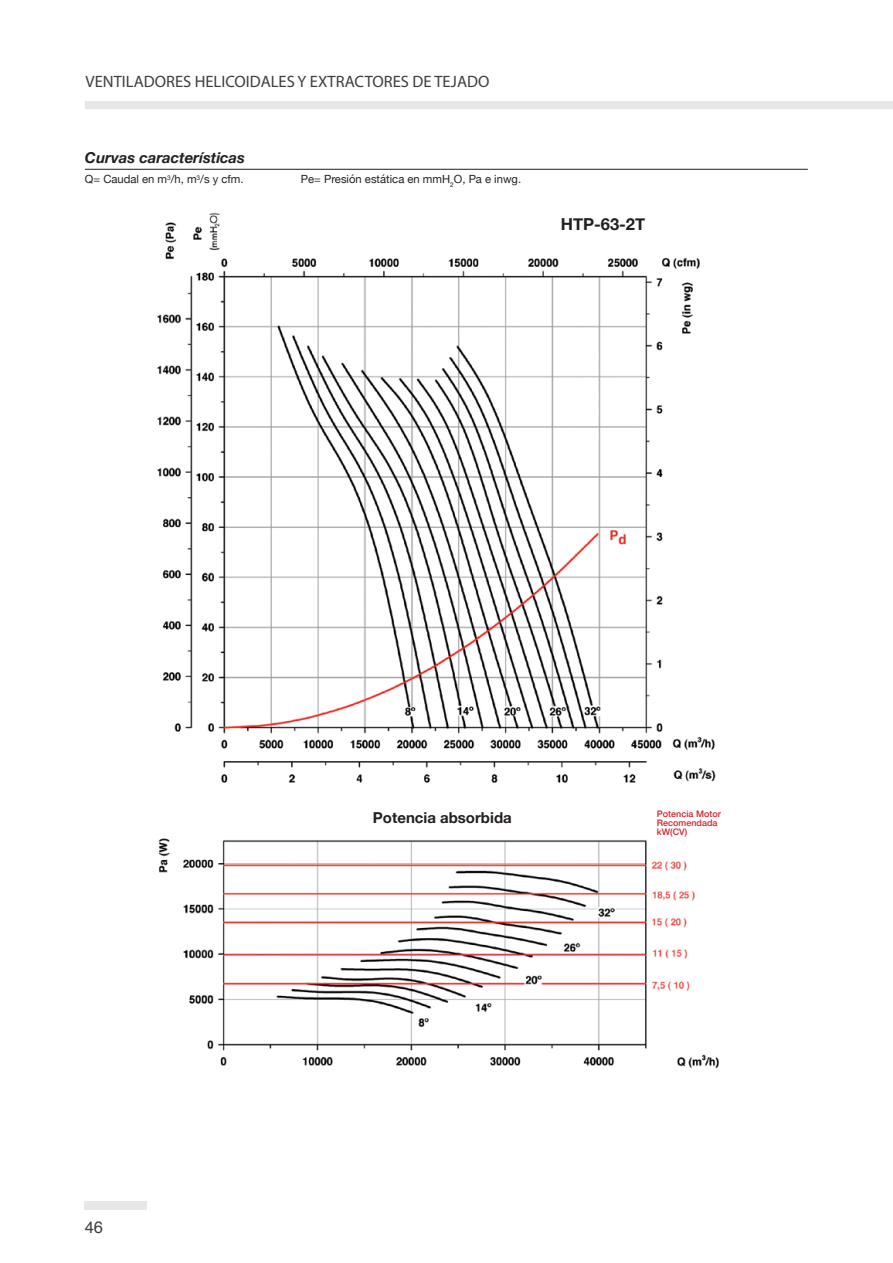
<style>
.page{position:relative;width:893px;height:1263px;background:#fff}
.page>*{position:absolute;margin:0;border:0;box-sizing:border-box;transform-origin:0 0}
.t1{font:16.5px "Myriad Pro";color:#3e3e3f}
.t2{font:700 16.5px "Helvetica Neue";color:#231f20}
.t3{font:16.5px "Helvetica";color:#3e3e3f}
.t4{font:italic 700 15px "Helvetica Neue";color:#231f20}
.t5{font:700 15px "Helvetica Neue";color:#231f20}
.t6{font:11.25px "Helvetica Neue";color:#231f20}
.t7{font:500 9px/9px "Helvetica Neue";color:#d1232a}
</style>
<div class="page">
<div style="left:85px;top:1202px;width:62px;height:8px;background:#e6e7e9"></div>
<div style="left:85px;top:101px;width:808px;height:8px;background:#e6e7e9"></div>
<hr style="left:85px;top:169px;width:723px;height:1px;background:#231f20">
<img style="left:157px;top:212px;width:563px;height:856px">
<h1 class="t1" style="left:86px;top:71px;width:405px">VENTILADORES HELICOIDALES Y EXTRACTORES DE TEJADO</h1>
<h2 class="t4" style="left:85px;top:146px;width:162px">Curvas características</h2>
<p class="t6" style="left:85px;top:171px;width:160px">Q= Caudal en m<sup>3</sup>/h, m<sup>3</sup>/s y cfm.</p>
<p class="t6" style="left:301px;top:171px;width:222px">Pe= Presión estática en mmH<sub>2</sub>O, Pa e inwg.</p>
<h1 class="t2" style="left:561px;top:212px;width:86px">HTP-63-2T</h1>
<h1 class="t3" style="left:85px;top:1214px;width:20px">46</h1>
<h2 class="t5" style="left:373px;top:806px;width:140px">Potencia absorbida</h2>
<p class="t7" style="left:657px;top:809px;width:66px">Potencia Motor<br>Recomendada kW(CV)</p>
</div>
